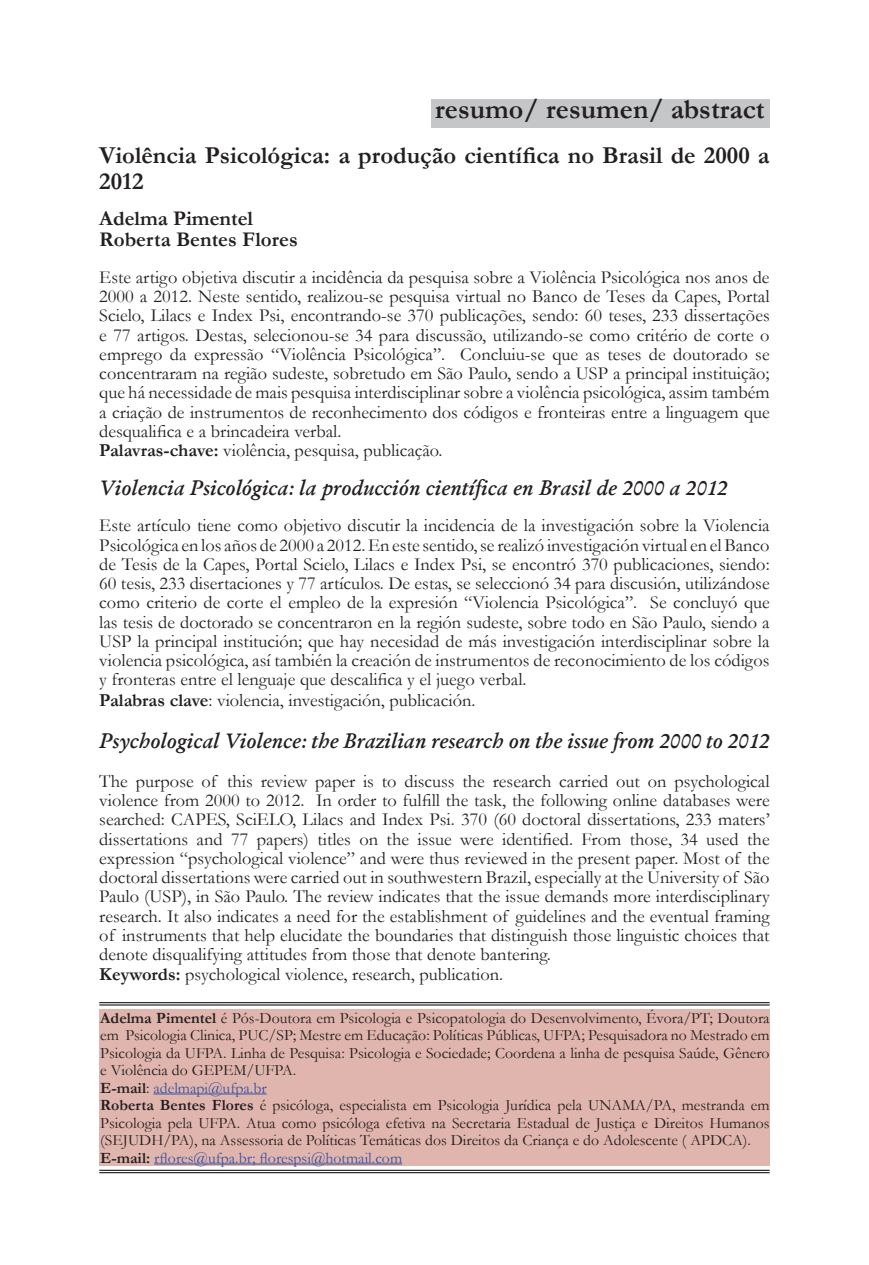
<style>
.page{position:relative;width:869px;height:1265px;background:#fff}
.page>*{position:absolute;margin:0;border:0;box-sizing:border-box;transform-origin:0 0}
.t1{font:700 28px "Garamond";color:#231f20}
.t2{font:700 24.5px/26.2px "Garamond";color:#231f20}
.t3{font:italic 600 21px "Garamond";color:#231f20}
.t4{font:700 21px/21px "Garamond";color:#231f20}
.t5{font:18.38px/19.2px "Garamond";color:#231f20}
.t6{font:15.75px/17.5px "Garamond";color:#231f20}
.s1{font-weight:700}
.s2{color:#3853a3}
</style>
<div class="page">
<div style="left:431px;top:99px;width:338px;height:29px;background:#c5c6c8"></div>
<div style="left:99px;top:1009px;width:670px;height:157px;background:#e0b5ad"></div>
<hr style="left:99px;top:1002px;width:670px;height:1px;background:#231f20">
<hr style="left:99px;top:1004px;width:670px;height:2px;background:#231f20">
<hr style="left:99px;top:1170px;width:670px;height:1px;background:#231f20">
<hr style="left:99px;top:1172px;width:670px;height:1px;background:#231f20">
<hr style="left:153px;top:1094px;width:113px;height:1px;background:#3853a3">
<hr style="left:154px;top:1164px;width:248px;height:1px;background:#3853a3">
<h1 class="t1" style="left:435px;top:90px;width:331px">resumo/ resumen/ abstract</h1>
<h2 class="t2" style="left:99px;top:142px;width:671px">Violência Psicológica: a produção científica no Brasil de 2000 a<br>2012</h2>
<p class="t4" style="left:99px;top:208px;width:200px">Adelma Pimentel<br>Roberta Bentes Flores</p>
<p class="t5" style="left:99px;top:267px;width:671px">Este artigo objetiva discutir a incidência da pesquisa sobre a Violência Psicológica nos anos de 2000 a 2012. Neste sentido, realizou-se pesquisa virtual no Banco de Teses da Capes, Portal Scielo, Lilacs e Index Psi, encontrando-se 370 publicações, sendo: 60 teses, 233 dissertações e 77 artigos. Destas, selecionou-se 34 para discussão, utilizando-se como critério de corte o emprego da expressão “Violência Psicológica”. Concluiu-se que as teses de doutorado se concentraram na região sudeste, sobretudo em São Paulo, sendo a USP a principal instituição; que há necessidade de mais pesquisa interdisciplinar sobre a violência psicológica, assim também a criação de instrumentos de reconhecimento dos códigos e fronteiras entre a linguagem que desqualifica e a brincadeira verbal.<br><span class="s1">Palavras-chave:</span> violência, pesquisa, publicação.</p>
<p class="t3" style="left:99px;top:474px;width:629px">Violencia Psicológica: la producción científica en Brasil de 2000 a 2012</p>
<p class="t5" style="left:99px;top:516px;width:671px;text-align:justify">Este artículo tiene como objetivo discutir la incidencia de la investigación sobre la Violencia Psicológica en los años de 2000 a 2012. En este sentido, se realizó investigación virtual en el Banco de Tesis de la Capes, Portal Scielo, Lilacs e Index Psi, se encontró 370 publicaciones, siendo:<br>60 tesis, 233 disertaciones y 77 artículos. De estas, se seleccionó 34 para discusión, utilizándose como criterio de corte el empleo de la expresión “Violencia Psicológica”. Se concluyó que las tesis de doctorado se concentraron en la región sudeste, sobre todo en São Paulo, siendo a USP la principal institución; que hay necesidad de más investigación interdisciplinar sobre la violencia psicológica, así también la creación de instrumentos de reconocimiento de los códigos y fronteras entre el lenguaje que descalifica y el juego verbal.</p>
<p class="t5" style="left:99px;top:691px;width:377px"><span class="s1">Palabras clave</span>: violencia, investigación, publicación.</p>
<p class="t3" style="left:99px;top:728px;width:671px">Psychological Violence: the Brazilian research on the issue from 2000 to 2012</p>
<p class="t5" style="left:99px;top:771px;width:671px">The purpose of this review paper is to discuss the research carried out on psychological violence from 2000 to 2012. In order to fulfill the task, the following online databases were searched: CAPES, SciELO, Lilacs and Index Psi. 370 (60 doctoral dissertations, 233 maters’ dissertations and 77 papers) titles on the issue were identified. From those, 34 used the expression “psychological violence” and were thus reviewed in the present paper. Most of the doctoral dissertations were carried out in southwestern Brazil, especially at the University of São Paulo (USP), in São Paulo. The review indicates that the issue demands more interdisciplinary research. It also indicates a need for the establishment of guidelines and the eventual framing of instruments that help elucidate the boundaries that distinguish those linguistic choices that denote disqualifying attitudes from those that denote bantering.<br><span class="s1">Keywords:</span> psychological violence, research, publication.</p>
<p class="t6" style="left:100px;top:1009px;width:670px"><span class="s1">Adelma Pimentel</span> é Pós-Doutora em Psicologia e Psicopatologia do Desenvolvimento, Évora/PT; Doutora em Psicologia Clinica, PUC/SP; Mestre em Educação: Políticas Públicas, UFPA; Pesquisadora no Mestrado em Psicologia da UFPA. Linha de Pesquisa: Psicologia e Sociedade; Coordena a linha de pesquisa Saúde, Gênero e Violência do GEPEM/UFPA.<br><span class="s1">E-mail</span>: <span class="s2">adelmapi@ufpa.br<br></span><span class="s1">Roberta Bentes Flores</span> é psicóloga, especialista em Psicologia Jurídica pela UNAMA/PA, mestranda em Psicologia pela UFPA. Atua como psicóloga efetiva na Secretaria Estadual de Justiça e Direitos Humanos (SEJUDH/PA), na Assessoria de Políticas Temáticas dos Direitos da Criança e do Adolescente ( APDCA).<br><span class="s1">E-mail:</span> <span class="s2">rflores@ufpa.br; florespsi@hotmail.com</span></p>
</div>
